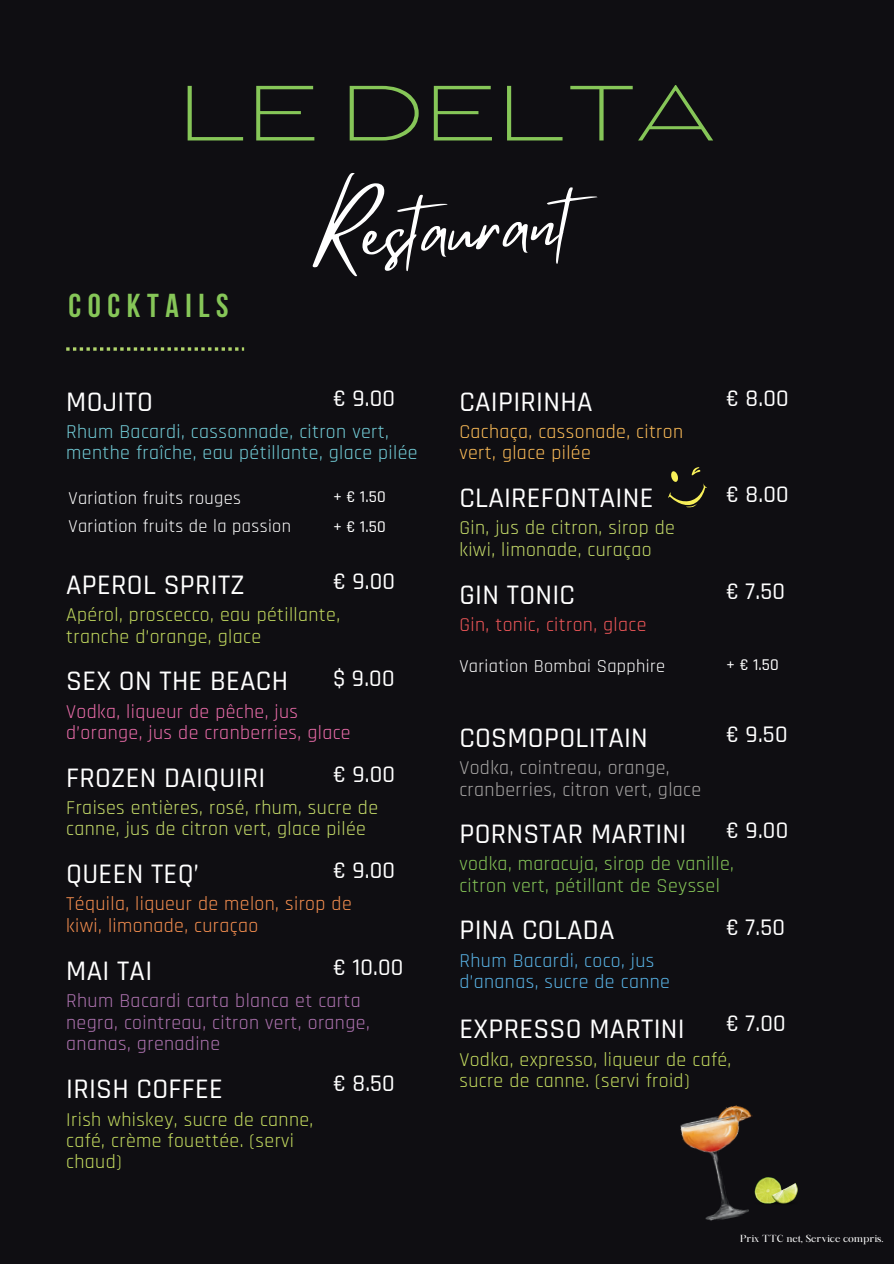
<style>
.page{position:relative;width:894px;height:1264px;background:#fff}
.page>*{position:absolute;margin:0;border:0;box-sizing:border-box;transform-origin:0 0}
.t1{font:200 expanded 78px "Balgin";color:#86c658}
.t2{font:72px "Mistrully";color:#fff}
.t3{font:700 33px "Bebas Neue";letter-spacing:.2em;color:#86c658}
.t4{font:500 28.65px "Rajdhani";letter-spacing:.01em;color:#fff}
.t5{font:500 24.15px "Rajdhani";letter-spacing:.01em;color:#fff}
.t6{font:19.8px/21.3px "Rajdhani";letter-spacing:.02em;color:#c3da5f}
.t7{font:19.8px/21.3px "Rajdhani";letter-spacing:.02em;color:#c5db69}
.t8{font:19.8px/21.3px "Rajdhani";letter-spacing:.02em;color:#ae73b0}
.t9{font:19.8px/21.3px "Rajdhani";letter-spacing:.02em;color:#72ccd7}
.t10{font:19.8px/21.3px "Rajdhani";letter-spacing:.02em;color:#86c658}
.t11{font:19.8px/21.3px "Rajdhani";letter-spacing:.02em;color:#ea6ca9}
.t12{font:19.8px/21.3px "Rajdhani";letter-spacing:.02em;color:#f68f50}
.t13{font:19.8px/21.3px "Rajdhani";letter-spacing:.02em;color:#a8a6a5}
.t14{font:19.8px/21.3px "Rajdhani";letter-spacing:.02em;color:#58b1e3}
.t15{font:19.8px/21.3px "Rajdhani";letter-spacing:.02em;color:#fcbc58}
.t16{font:19.8px "Rajdhani";letter-spacing:.02em;color:#f05759}
.t17{font:18.3px "Rajdhani";letter-spacing:.02em;color:#fff}
.t18{font:500 16.65px "Rajdhani";color:#fff}
.t19{font:9.75px "Maharlika";color:#fff}
</style>
<div class="page">
<div style="left:0;top:0;width:893px;height:1263px;background:#0f0e12"></div>
<svg style="left:66px;top:347px;width:178px;height:4px"></svg>
<img style="left:770px;top:1177px;width:27px;height:27px">
<img style="left:680px;top:1105px;width:90px;height:116px">
<svg style="left:668px;top:467px;width:39px;height:40px"></svg>
<h1 class="t1" style="left:179px;top:62px;width:537px">LE DELTA</h1>
<h2 class="t2" style="left:310px;top:190px;width:260px;rotate:-3deg">Restaurant</h2>
<h3 class="t3" style="left:68px;top:287px;width:161px">COCKTAILS</h3>
<h3 class="t4" style="left:66px;top:385px;width:88px">MOJITO</h3>
<p class="t5" style="left:333px;top:384px;width:63px">€ 9.00</p>
<p class="t9" style="left:66px;top:422px;width:353px">Rhum Bacardi, cassonnade, citron vert, menthe fraîche, eau pétillante, glace pilée</p>
<p class="t17" style="left:68px;top:487px;width:174px">Variation fruits rouges</p>
<p class="t18" style="left:333px;top:487px;width:54px">+ € 1.50</p>
<p class="t17" style="left:68px;top:516px;width:224px">Variation fruits de la passion</p>
<p class="t18" style="left:333px;top:517px;width:54px">+ € 1.50</p>
<h3 class="t4" style="left:66px;top:568px;width:180px">APEROL SPRITZ</h3>
<p class="t5" style="left:333px;top:567px;width:63px">€ 9.00</p>
<p class="t6" style="left:66px;top:605px;width:275px">Apérol, proscecco, eau pétillante, tranche d’orange, glace</p>
<h3 class="t4" style="left:66px;top:664px;width:223px">SEX ON THE BEACH</h3>
<p class="t5" style="left:333px;top:664px;width:63px">$ 9.00</p>
<p class="t11" style="left:66px;top:701px;width:286px">Vodka, liqueur de pêche, jus d’orange, jus de cranberries, glace</p>
<h3 class="t4" style="left:66px;top:761px;width:201px">FROZEN DAIQUIRI</h3>
<p class="t5" style="left:333px;top:760px;width:63px">€ 9.00</p>
<p class="t7" style="left:66px;top:797px;width:313px">Fraises entières, rosé, rhum, sucre de canne, jus de citron vert, glace pilée</p>
<h3 class="t4" style="left:66px;top:857px;width:134px">QUEEN TEQ’</h3>
<p class="t5" style="left:333px;top:856px;width:63px">€ 9.00</p>
<p class="t12" style="left:66px;top:894px;width:287px">Téquila, liqueur de melon, sirop de kiwi, limonade, curaçao</p>
<h3 class="t4" style="left:66px;top:954px;width:87px">MAI TAI</h3>
<p class="t5" style="left:333px;top:953px;width:72px">€ 10.00</p>
<p class="t8" style="left:66px;top:991px;width:305px">Rhum Bacardi carta blanca et carta negra, cointreau, citron vert, orange, ananas, grenadine</p>
<h3 class="t4" style="left:66px;top:1072px;width:158px">IRISH COFFEE</h3>
<p class="t5" style="left:333px;top:1069px;width:63px">€ 8.50</p>
<p class="t6" style="left:66px;top:1109px;width:249px">Irish whiskey, sucre de canne, café, crème fouettée. (servi chaud)</p>
<h3 class="t4" style="left:459px;top:385px;width:134px">CAIPIRINHA</h3>
<p class="t5" style="left:726px;top:384px;width:64px">€ 8.00</p>
<p class="t15" style="left:459px;top:422px;width:225px">Cachaça, cassonade, citron vert, glace pilée</p>
<h3 class="t4" style="left:459px;top:481px;width:195px">CLAIREFONTAINE</h3>
<p class="t5" style="left:726px;top:480px;width:64px">€ 8.00</p>
<p class="t7" style="left:459px;top:518px;width:217px">Gin, jus de citron, sirop de kiwi, limonade, curaçao</p>
<h3 class="t4" style="left:459px;top:577px;width:117px">GIN TONIC</h3>
<p class="t5" style="left:726px;top:577px;width:60px">€ 7.50</p>
<p class="t16" style="left:459px;top:613px;width:188px">Gin, tonic, citron, glace</p>
<p class="t17" style="left:459px;top:655px;width:207px">Variation Bombai Sapphire</p>
<p class="t18" style="left:726px;top:655px;width:54px">+ € 1.50</p>
<h3 class="t4" style="left:459px;top:721px;width:190px">COSMOPOLITAIN</h3>
<p class="t5" style="left:726px;top:720px;width:63px">€ 9.50</p>
<p class="t13" style="left:459px;top:758px;width:243px">Vodka, cointreau, orange, cranberries, citron vert, glace</p>
<h3 class="t4" style="left:459px;top:817px;width:228px">PORNSTAR MARTINI</h3>
<p class="t10" style="left:459px;top:853px;width:276px">vodka, maracuja, sirop de vanille, citron vert, pétillant de Seyssel</p>
<h3 class="t4" style="left:459px;top:913px;width:157px">PINA COLADA</h3>
<p class="t5" style="left:726px;top:912px;width:60px">€ 7.50</p>
<p class="t14" style="left:459px;top:950px;width:212px">Rhum Bacardi, coco, jus d’ananas, sucre de canne</p>
<p class="t5" style="left:726px;top:816px;width:63px">€ 9.00</p>
<h3 class="t4" style="left:459px;top:1012px;width:227px">EXPRESSO MARTINI</h3>
<p class="t5" style="left:726px;top:1009px;width:61px">€ 7.00</p>
<p class="t6" style="left:459px;top:1049px;width:273px">Vodka, expresso, liqueur de café, sucre de canne. (servi froid)</p>
<p class="t19" style="left:739px;top:1232px;width:145px">Prix TTC net, Service compris.</p>
</div>
